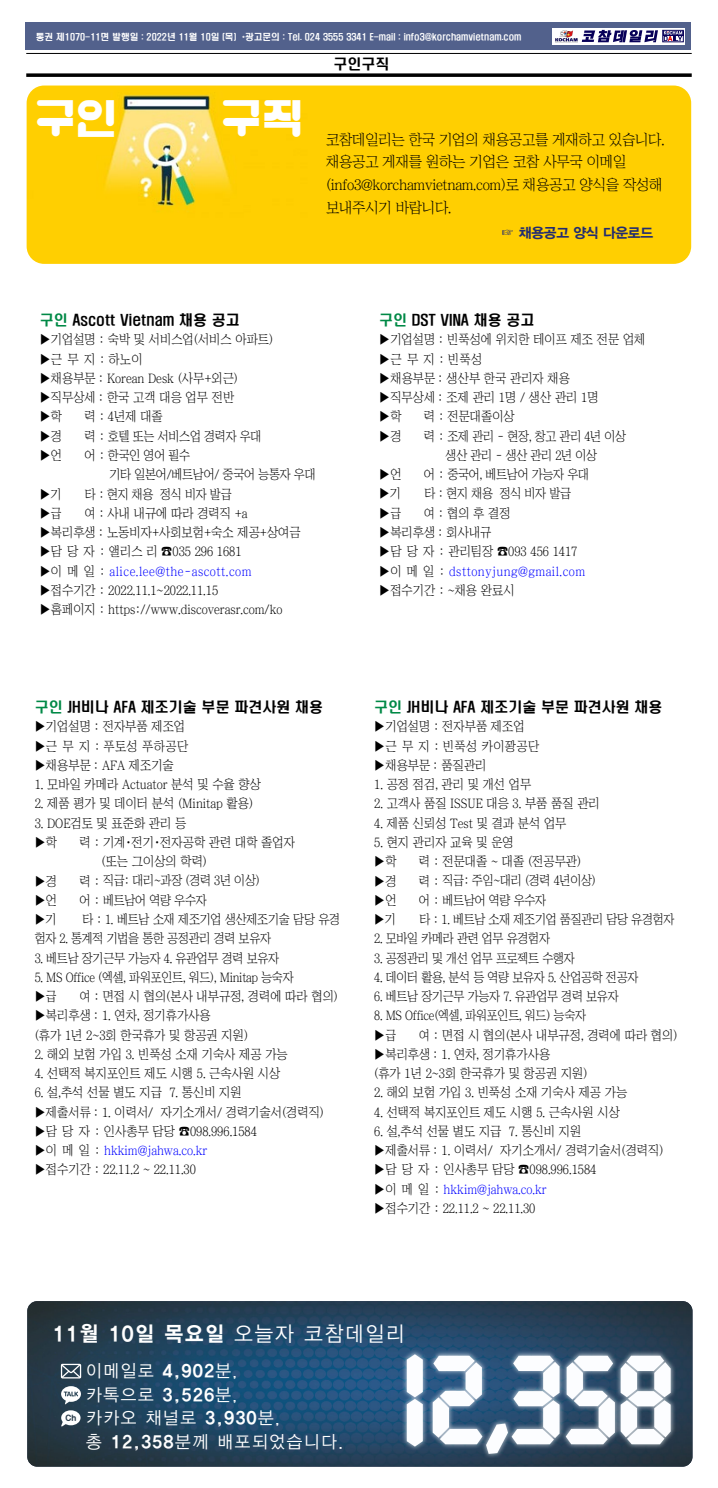
<style>
.page{position:relative;width:718px;height:1488px;background:#fff}
.page>*{position:absolute;margin:0;border:0;box-sizing:border-box;transform-origin:0 0}
.t1{font:105.88px "Korean JJSG R";color:#fcfdff;scale:.85 1}
.t2{font:36.75px "HS Duggobi";color:#fff}
.t3{font:21px "YDIYGO350";letter-spacing:.1em;color:#fff;scale:.95 1}
.t4{font:17.5px/23.6px "YDIYGO320";letter-spacing:.1em;color:#fff}
.t5{font:14.88px/22.8px "Chosunilbo NM";letter-spacing:-.02em;color:#000}
.t6{font:14px "H2 hdr M";color:#000}
.t7{font:14px "YDIYGO350";letter-spacing:-.02em;color:#222c71}
.t8{font:13.12px/19.2px "Chosunilbo NM";color:#000;scale:.94 1}
.t9{font:13.12px/19.2px "Chosunilbo NM";color:#000;scale:.89 1}
.t10{font:13.12px/19.2px "Chosunilbo NM";letter-spacing:-.02em;color:#000;scale:.92 1}
.t11{font:13.12px/19.2px "Chosunilbo NM";letter-spacing:-.02em;color:#000;scale:.94 1}
.t12{font:13.12px "Chosunilbo NM";color:#000;scale:.92 1}
.t13{font:8.75px "H2 hdr M";color:#fff}
.t14{font:8.75px "Korean SDNR B";color:#273a49;scale:.95 1}
.s1{color:#008946}
.s2{color:#00f}
.s3{font-family:"YDIYGO320"}
.s4{font-family:"YDIYGO350"}
</style>
<div class="page">
<div style="left:26px;top:23px;width:665px;height:27px;background:#52618c"></div>
<svg style="left:552px;top:28px;width:133px;height:17px"></svg>
<hr style="left:26px;top:53px;width:665px;height:1px;background:#000">
<svg style="left:26px;top:73px;width:665px;height:4px;background:#1f1f1f"></svg>
<img style="left:553px;top:30px;width:25px;height:12px">
<div style="left:662px;top:30px;width:21px;height:12px;border:1px solid #080059"></div>
<svg style="left:581px;top:30px;width:101px;height:12px"></svg>
<img style="left:27px;top:86px;width:664px;height:178px">
<img style="left:27px;top:1301px;width:665px;height:165px">
<div style="left:401px;top:1348px;width:275px;height:111px;background:#fff;opacity:.66"></div>
<svg style="left:61px;top:1363px;width:20px;height:15px"></svg>
<svg style="left:61px;top:1386px;width:20px;height:18px"></svg>
<svg style="left:61px;top:1410px;width:14px;height:16px"></svg>
<div style="left:61px;top:1410px;width:19px;height:15px;background:#fff;border-radius:50%"></div>
<p class="t13" style="left:36px;top:32px;width:487px">통권 제1070-11면 발행일 : 2022년 11월 10일 (목) *광고문의 : Tel. 024 3555 3341 E-mail : info3@korchamvietnam.com</p>
<p class="t6" style="left:333px;top:57px;width:57px">구인구직</p>
<h2 class="t2" style="left:37px;top:91px;width:80px">구인</h2>
<h2 class="t2" style="left:223px;top:91px;width:80px">구직</h2>
<p class="t5" style="left:326px;top:128px;width:340px">코참데일리는 한국 기업의 채용공고를 게재하고 있습니다. 채용공고 게재를 원하는 기업은 코참 사무국 이메일 (info3@korchamvietnam.com)로 채용공고 양식을 작성해 보내주시기 바랍니다.</p>
<p class="t7" style="left:500px;top:226px;width:154px">☞ 채용공고 양식 다운로드</p>
<p class="t6" style="left:40px;top:313px;width:202px"><span class="s1">구인</span> Ascott Vietnam 채용 공고</p>
<p class="t8" style="left:40px;top:330px;width:250px">▶기업설명 : 숙박 및 서비스업(서비스 아파트) ▶근 무 지 : 하노이<br>▶채용부문 : Korean Desk (사무+외근) ▶직무상세 : 한국 고객 대응 업무 전반<br>▶학</p>
<p class="t8" style="left:84px;top:407px;width:85px">력 : 4년제 대졸</p>
<p class="t8" style="left:40px;top:426px;width:25px">▶경</p>
<p class="t11" style="left:84px;top:426px;width:190px">력 : 호텔 또는 서비스업 경력자 우대</p>
<p class="t8" style="left:40px;top:445px;width:25px">▶언</p>
<p class="t11" style="left:109px;top:445px;width:221px;text-indent:-25px">어 : 한국인 영어 필수<br>기타 일본어/베트남어/ 중국어 능통자 우대</p>
<p class="t12" style="left:40px;top:487px;width:25px">▶기</p>
<p class="t12" style="left:85px;top:487px;width:161px">타 : 현지 채용 정식 비자 발급</p>
<p class="t8" style="left:40px;top:503px;width:25px">▶급</p>
<p class="t9" style="left:40px;top:503px;width:295px;text-indent:45px">여 : 사내 내규에 따라 경력직 +a ▶복리후생 : 노동비자+사회보험+숙소 제공+상여금 ▶담 당 자 : 앨리스 리 ☎035 296 1681<br>▶이 메 일 : <span class="s2">alice.lee@the-ascott.com </span>▶접수기간 : 2022.11.1~2022.11.15<br>▶홈페이지 : https://www.discoverasr.com/ko</p>
<p class="t6" style="left:379px;top:313px;width:157px"><span class="s1">구인</span> DST VINA 채용 공고</p>
<p class="t8" style="left:379px;top:330px;width:285px">▶기업설명 : 빈푹성에 위치한 테이프 제조 전문 업체 ▶근 무 지 : 빈푹성<br>▶채용부문 : 생산부 한국 관리자 채용<br>▶직무상세 : 조제 관리 1명 / 생산 관리 1명<br>▶학</p>
<p class="t8" style="left:424px;top:407px;width:98px">력 : 전문대졸이상</p>
<p class="t8" style="left:379px;top:426px;width:25px">▶경</p>
<p class="t11" style="left:424px;top:426px;width:217px;text-align:center">력 : 조제 관리 - 현장, 창고 관리 4년 이상 생산 관리 - 생산 관리 2년 이상</p>
<p class="t8" style="left:379px;top:465px;width:25px">▶언</p>
<p class="t11" style="left:424px;top:465px;width:177px">어 : 중국어, 베트남어 가능자 우대</p>
<p class="t12" style="left:379px;top:487px;width:25px">▶기</p>
<p class="t12" style="left:424px;top:487px;width:161px">타 : 현지 채용 정식 비자 발급</p>
<p class="t8" style="left:379px;top:503px;width:25px">▶급</p>
<p class="t9" style="left:379px;top:503px;width:233px;text-indent:45px">여 : 협의 후 결정<br>▶복리후생 : 회사내규<br>▶담 당 자 : 관리팀장 ☎093 456 1417 ▶이 메 일 : <span class="s2">dsttonyjung@gmail.com </span>▶접수기간 : ~채용 완료시</p>
<p class="t6" style="left:35px;top:699px;width:290px"><span class="s1">구인</span> JH비나 AFA 제조기술 부문 파견사원 채용</p>
<p class="t8" style="left:35px;top:717px;width:165px">▶기업설명 : 전자부품 제조업 ▶근 무 지 : 푸토성 푸하공단 ▶채용부문 : AFA 제조기술</p>
<p class="t8" style="left:35px;top:775px;width:242px">1. 모바일 카메라 Actuator 분석 및 수율 향상</p>
<p class="t8" style="left:35px;top:794px;width:234px">2. 제품 평가 및 데이터 분석 (Minitap 활용)</p>
<p class="t8" style="left:35px;top:813px;width:163px">3. DOE검토 및 표준화 관리 등 ▶학</p>
<p class="t8" style="left:101px;top:832px;width:207px;text-indent:-22px">력 : 기계∙전기∙전자공학 관련 대학 졸업자 (또는 그이상의 학력)</p>
<p class="t8" style="left:35px;top:871px;width:25px">▶경</p>
<p class="t11" style="left:79px;top:871px;width:193px">력 : 직급: 대리~과장 (경력 3년 이상)</p>
<p class="t8" style="left:35px;top:890px;width:25px">▶언</p>
<p class="t11" style="left:79px;top:890px;width:137px">어 : 베트남어 역량 우수자</p>
<p class="t12" style="left:35px;top:912px;width:25px">▶기</p>
<p class="t10" style="left:35px;top:909px;width:333px;text-indent:48px">타 : 1. 베트남 소재 제조기업 생산제조기술 담당 유경 험자 2. 통계적 기법을 통한 공정관리 경력 보유자</p>
<p class="t10" style="left:35px;top:948px;width:267px">3. 베트남 장기근무 가능자 4. 유관업무 경력 보유자</p>
<p class="t10" style="left:35px;top:967px;width:283px">5. MS Office (엑셀, 파워포인트, 워드), Minitap 능숙자 ▶급</p>
<p class="t9" style="left:35px;top:986px;width:342px;text-indent:45px">여 : 면접 시 협의(본사 내부규정, 경력에 따라 협의) ▶복리후생 : 1. 연차, 정기휴가사용<br>(휴가 1년 2~3회 한국휴가 및 항공권 지원)</p>
<p class="t8" style="left:35px;top:1044px;width:271px">2. 해외 보험 가입 3. 빈푹성 소재 기숙사 제공 가능</p>
<p class="t8" style="left:35px;top:1063px;width:263px">4. 선택적 복지포인트 제도 시행 5. 근속사원 시상</p>
<p class="t8" style="left:35px;top:1083px;width:309px">6. 설,추석 선물 별도 지급 7. 통신비 지원<br>▶제출서류 : 1. 이력서/ 자기소개서/ 경력기술서(경력직) ▶담 당 자 : 인사총무 담당 ☎098.996.1584<br>▶이 메 일 : <span class="s2">hkkim@jahwa.co.kr<br></span>▶접수기간 : 22.11.2 ~ 22.11.30</p>
<p class="t6" style="left:374px;top:699px;width:290px"><span class="s1">구인</span> JH비나 AFA 제조기술 부문 파견사원 채용</p>
<p class="t8" style="left:374px;top:717px;width:177px">▶기업설명 : 전자부품 제조업 ▶근 무 지 : 빈푹성 카이꽝공단 ▶채용부문 : 품질관리</p>
<p class="t8" style="left:374px;top:775px;width:169px">1. 공정 점검, 관리 및 개선 업무</p>
<p class="t8" style="left:374px;top:794px;width:241px">2. 고객사 품질 ISSUE 대응 3. 부품 품질 관리</p>
<p class="t8" style="left:374px;top:813px;width:206px">4. 제품 신뢰성 Test 및 결과 분석 업무</p>
<p class="t8" style="left:374px;top:832px;width:150px">5. 현지 관리자 교육 및 운영 ▶학</p>
<p class="t8" style="left:419px;top:852px;width:174px">력 : 전문대졸 ~ 대졸 (전공무관)</p>
<p class="t8" style="left:374px;top:871px;width:25px">▶경</p>
<p class="t11" style="left:419px;top:871px;width:190px">력 : 직급: 주임~대리 (경력 4년이상)</p>
<p class="t8" style="left:374px;top:890px;width:25px">▶언</p>
<p class="t11" style="left:419px;top:890px;width:137px">어 : 베트남어 역량 우수자</p>
<p class="t12" style="left:374px;top:912px;width:25px">▶기</p>
<p class="t10" style="left:419px;top:909px;width:279px">타 : 1. 베트남 소재 제조기업 품질관리 담당 유경험자</p>
<p class="t10" style="left:374px;top:929px;width:192px">2. 모바일 카메라 관련 업무 유경험자</p>
<p class="t10" style="left:374px;top:948px;width:220px">3. 공정관리 및 개선 업무 프로젝트 수행자</p>
<p class="t10" style="left:374px;top:967px;width:289px">4. 데이터 활용, 분석 등 역량 보유자 5. 산업공학 전공자</p>
<p class="t10" style="left:374px;top:986px;width:267px">6. 베트남 장기근무 가능자 7. 유관업무 경력 보유자</p>
<p class="t10" style="left:374px;top:1006px;width:232px">8. MS Office(엑셀, 파워포인트, 워드) 능숙자 ▶급</p>
<p class="t9" style="left:374px;top:1025px;width:342px;text-indent:45px">여 : 면접 시 협의(본사 내부규정, 경력에 따라 협의) ▶복리후생 : 1. 연차, 정기휴가사용<br>(휴가 1년 2~3회 한국휴가 및 항공권 지원)</p>
<p class="t8" style="left:374px;top:1083px;width:271px">2. 해외 보험 가입 3. 빈푹성 소재 기숙사 제공 가능</p>
<p class="t8" style="left:374px;top:1102px;width:263px">4. 선택적 복지포인트 제도 시행 5. 근속사원 시상</p>
<p class="t8" style="left:374px;top:1121px;width:309px">6. 설,추석 선물 별도 지급 7. 통신비 지원<br>▶제출서류 : 1. 이력서/ 자기소개서/ 경력기술서(경력직) ▶담 당 자 : 인사총무 담당 ☎098.996.1584<br>▶이 메 일 : <span class="s2">hkkim@jahwa.co.kr<br></span>▶접수기간 : 22.11.2 ~ 22.11.30</p>
<h3 class="t3" style="left:53px;top:1323px;width:371px">11월 10일 목요일 <span class="s3">오늘자 코참데일리</span></h3>
<h3 class="t4" style="left:86px;top:1359px;width:258px">이메일로 <span class="s4">4,902</span>분,<br>카톡으로 <span class="s4">3,526</span>분,<br>카카오 채널로 <span class="s4">3,930</span>분,<br>총 <span class="s4">12,358</span>분께 배포되었습니다.</h3>
<h1 class="t1" style="left:398px;top:1343px;width:327px">12,358</h1>
<p class="t14" style="left:66px;top:1413px;width:13px">Ch</p>
</div>
